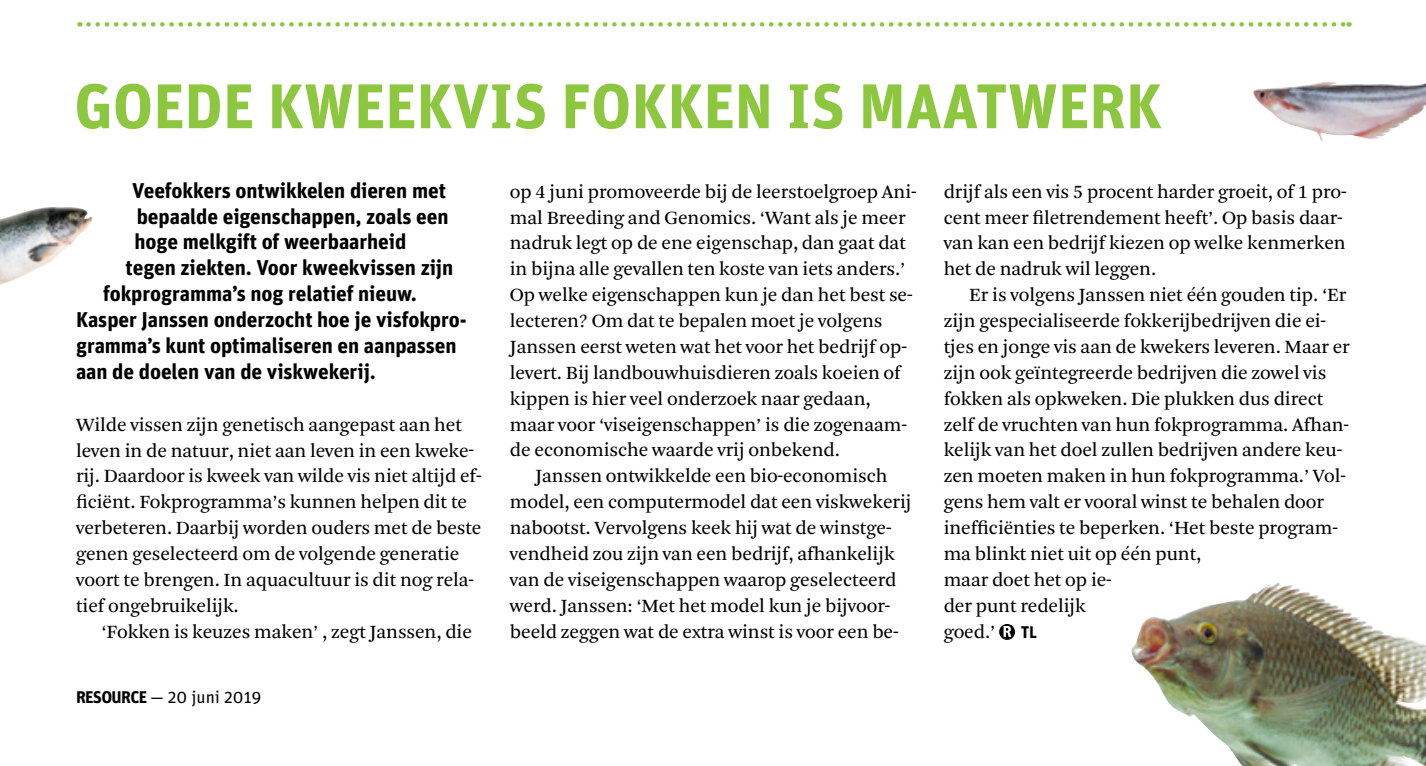
<style>
.page{position:relative;width:1426px;height:766px;background:#fff}
.page>*{position:absolute;margin:0;border:0;box-sizing:border-box;transform-origin:0 0}
.t1{font:700 63px "Unit OT";color:#8dc63f}
.t2{font:700 21.38px "Unit OT";letter-spacing:-.005em;color:#000}
.t3{font:19.57px/25.9px "Arnhem Blond";letter-spacing:-.005em;color:#000}
.t4{font:17.32px "Unit OT";color:#000}
.t5{font:700 16.88px "Unit OT";color:#000}
.s1{font-weight:700;font-size:16.88px}
.s2{font-size:16.88px}
</style>
<div class="page">
<svg style="left:999px;top:624px;width:16px;height:16px"></svg>
<svg style="left:88px;top:22px;width:1261px;height:5px"></svg>
<img style="left:1131px;top:583px;width:295px;height:183px">
<img style="left:1253px;top:82px;width:173px;height:59px">
<img style="left:0;top:207px;width:92px;height:78px">
<h1 class="t1" style="left:74px;top:68px;width:1089px">GOEDE KWEEKVIS FOKKEN IS MAATWERK</h1>
<p class="t2" style="left:132px;top:177px;width:315px">Veefokkers ontwikkelen dieren met</p>
<p class="t2" style="left:137px;top:203px;width:313px">bepaalde eigenschappen, zoals een</p>
<p class="t2" style="left:135px;top:229px;width:273px">hoge melkgift of weerbaarheid</p>
<p class="t2" style="left:126px;top:255px;width:329px">tegen ziekten. Voor kweekvissen zijn</p>
<p class="t2" style="left:103px;top:281px;width:315px">fokprogramma’s nog relatief nieuw.</p>
<p class="t2" style="left:76px;top:307px;width:392px">Kasper Janssen onderzocht hoe je visfokpro-</p>
<p class="t2" style="left:76px;top:332px;width:382px">gramma’s kunt optimaliseren en aanpassen</p>
<p class="t2" style="left:76px;top:358px;width:301px">aan de doelen van de viskwekerij.</p>
<p class="t3" style="left:76px;top:412px;width:407px">Wilde vissen zijn genetisch aangepast aan het leven in de natuur, niet aan leven in een kweke&shy;rij. Daardoor is kweek van wilde vis niet altijd ef&shy;ficiënt. Fokprogramma’s kunnen helpen dit te verbeteren. Daarbij worden ouders met de beste genen geselecteerd om de volgende generatie voort te brengen. In aquacultuur is dit nog rela&shy;tief ongebruikelijk.</p>
<p class="t3" style="left:102px;top:619px;width:372px">‘Fokken is keuzes maken’ , zegt Janssen, die</p>
<p class="t4" style="left:76px;top:687px;width:187px"><span class="s1">RESOURCE</span> <span class="s2">—</span> 20 juni 2019</p>
<p class="t3" style="left:510px;top:179px;width:408px">op 4 juni promoveerde bij de leerstoelgroep Ani&shy;mal Breeding and Genomics. ‘Want als je meer nadruk legt op de ene eigenschap, dan gaat dat in bijna alle gevallen ten koste van iets anders.’ Op welke eigenschappen kun je dan het best se&shy;lecteren? Om dat te bepalen moet je volgens Janssen eerst weten wat het voor het bedrijf op&shy;levert. Bij landbouwhuisdieren zoals koeien of kippen is hier veel onderzoek naar gedaan, maar voor ‘viseigenschappen’ is die zogenaam&shy;de economische waarde vrij onbekend.</p>
<p class="t3" style="left:510px;top:463px;width:403px;text-indent:26px">Janssen ontwikkelde een bio-economisch model, een computermodel dat een viskwekerij nabootst. Vervolgens keek hij wat de winstge&shy;vendheid zou zijn van een bedrijf, afhankelijk van de viseigenschappen waarop geselecteerd werd. Janssen: ‘Met het model kun je bijvoor&shy;beeld zeggen wat de extra winst is voor een be-</p>
<p class="t3" style="left:943px;top:179px;width:404px">drijf als een vis 5 procent harder groeit, of 1 pro&shy;cent meer filetrendement heeft’. Op basis daar&shy;van kan een bedrijf kiezen op welke kenmerken het de nadruk wil leggen.</p>
<p class="t3" style="left:943px;top:282px;width:408px;text-indent:26px">Er is volgens Janssen niet één gouden tip. ‘Er zijn gespecialiseerde fokkerijbedrijven die ei&shy;tjes en jonge vis aan de kwekers leveren. Maar er zijn ook geïntegreerde bedrijven die zowel vis fokken als opkweken. Die plukken dus direct zelf de vruchten van hun fokprogramma. Afhan&shy;kelijk van het doel zullen bedrijven andere keu&shy;zen moeten maken in hun fokprogramma.’ Vol&shy;gens hem valt er vooral winst te behalen door inefficiënties te beperken. ‘Het beste program&shy;ma blinkt niet uit op één punt,<br>maar doet het op ie-<br>der punt redelijk<br>goed.’</p>
<p class="t5" style="left:1020px;top:621px;width:18px">TL</p>
</div>
